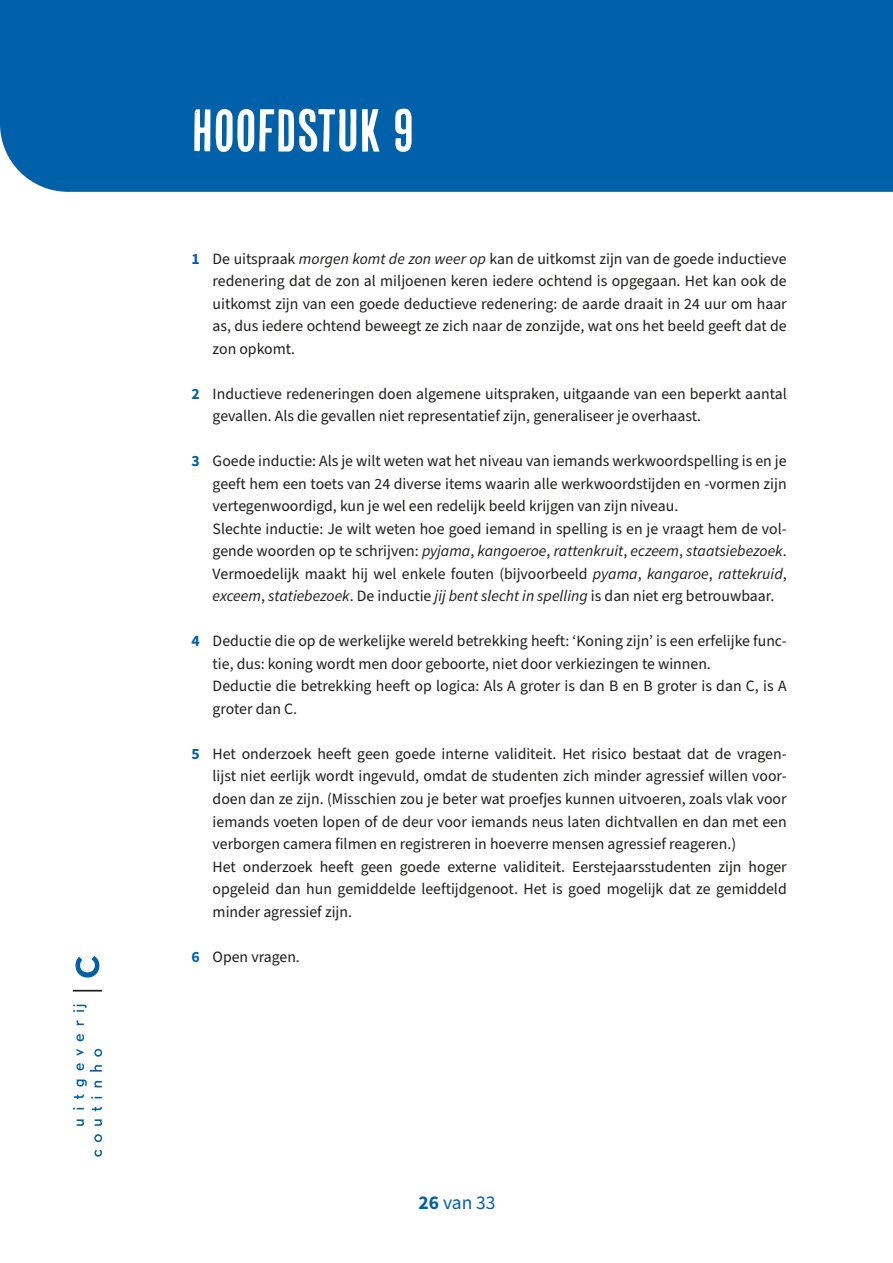
<style>
.page{position:relative;width:893px;height:1263px;background:#fff}
.page>*{position:absolute;margin:0;border:0;box-sizing:border-box;transform-origin:0 0}
.t1{font:60px "Cheap Pine Sans";color:#fff}
.t2{font:19.5px "Source Sans Pro";color:#0060aa}
.t3{font:15.75px/22.5px "Source Sans Pro";color:#1d1d1b}
.s1{font-weight:700;color:#0060aa}
.s2{font-style:italic}
.s3{font-weight:700}
</style>
<div class="page">
<svg style="left:77px;top:1119px;width:7px;height:7px"></svg>
<svg style="left:74px;top:1094px;width:10px;height:5px"></svg>
<svg style="left:77px;top:1079px;width:10px;height:7px"></svg>
<svg style="left:76px;top:1063px;width:8px;height:7px"></svg>
<svg style="left:77px;top:1049px;width:7px;height:7px"></svg>
<svg style="left:76px;top:1034px;width:8px;height:7px"></svg>
<svg style="left:77px;top:1020px;width:7px;height:5px"></svg>
<svg style="left:73px;top:1005px;width:14px;height:7px"></svg>
<svg style="left:95px;top:1149px;width:7px;height:8px"></svg>
<svg style="left:94px;top:1134px;width:8px;height:8px"></svg>
<svg style="left:95px;top:1119px;width:7px;height:7px"></svg>
<svg style="left:92px;top:1107px;width:10px;height:4px"></svg>
<svg style="left:94px;top:1081px;width:8px;height:6px"></svg>
<svg style="left:90px;top:1065px;width:12px;height:6px"></svg>
<svg style="left:94px;top:1049px;width:8px;height:8px"></svg>
<svg style="left:73px;top:990px;width:29px;height:1px"></svg>
<svg style="left:76px;top:956px;width:23px;height:21px"></svg>
<div style="left:0;top:0;width:893px;height:192px;background:#0060aa"></div>
<h1 class="t1" style="left:191px;top:98px;width:224px">HOOFDSTUK 9</h1>
<p class="t3" style="left:213px;top:248px;width:576px;text-align:justify;text-indent:-21px"><span class="s1">1</span> De uitspraak <span class="s2">morgen komt de zon weer op</span> kan de uitkomst zijn van de goede inductieve redenering dat de zon al miljoenen keren iedere ochtend is opgegaan. Het kan ook de uitkomst zijn van een goede deductieve redenering: de aarde draait in 24 uur om haar as, dus iedere ochtend beweegt ze zich naar de zonzijde, wat ons het beeld geeft dat de zon opkomt.</p>
<p class="t3" style="left:213px;top:383px;width:576px;text-indent:-21px"><span class="s1">2</span> Inductieve redeneringen doen algemene uitspraken, uitgaande van een beperkt aantal gevallen. Als die gevallen niet representatief zijn, generaliseer je overhaast.</p>
<p class="t3" style="left:213px;top:450px;width:576px;text-indent:-21px"><span class="s1">3</span> Goede inductie: Als je wilt weten wat het niveau van iemands werkwoordspelling is en je geeft hem een toets van 24 diverse items waarin alle werkwoordstijden en -vormen zijn vertegenwoordigd, kun je wel een redelijk beeld krijgen van zijn niveau.<br>Slechte inductie: Je wilt weten hoe goed iemand in spelling is en je vraagt hem de vol&shy;gende woorden op te schrijven: <span class="s2">pyjama</span>, <span class="s2">kangoeroe</span>, <span class="s2">rattenkruit</span>, <span class="s2">eczeem</span>, <span class="s2">staatsiebezoek</span>.<br>Vermoedelijk maakt hij wel enkele fouten (bijvoorbeeld <span class="s2">pyama</span>, <span class="s2">kangaroe</span>, <span class="s2">rattekruid</span>, <span class="s2">exceem</span>, <span class="s2">statiebezoek</span>. De inductie <span class="s2">jij bent slecht in spelling</span> is dan niet erg betrouwbaar.</p>
<p class="t3" style="left:213px;top:630px;width:576px;text-indent:-21px"><span class="s1">4</span> Deductie die op de werkelijke wereld betrekking heeft: ‘Koning zijn’ is een erfelijke func&shy;tie, dus: koning wordt men door geboorte, niet door verkiezingen te winnen.<br>Deductie die betrekking heeft op logica: Als A groter is dan B en B groter is dan C, is A groter dan C.</p>
<p class="t3" style="left:213px;top:743px;width:576px;text-indent:-21px"><span class="s1">5</span> Het onderzoek heeft geen goede interne validiteit. Het risico bestaat dat de vragen&shy;lijst niet eerlijk wordt ingevuld, omdat de studenten zich minder agressief willen voor&shy;doen dan ze zijn. (Misschien zou je beter wat proefjes kunnen uitvoeren, zoals vlak voor iemands voeten lopen of de deur voor iemands neus laten dichtvallen en dan met een verborgen camera filmen en registreren in hoeverre mensen agressief reageren.)<br>Het onderzoek heeft geen goede externe validiteit. Eerstejaarsstudenten zijn hoger opgeleid dan hun gemiddelde leeftijdgenoot. Het is goed mogelijk dat ze gemiddeld minder agressief zijn.</p>
<p class="t3" style="left:191px;top:945px;width:110px"><span class="s1">6</span> Open vragen.</p>
<p class="t2" style="left:419px;top:1189px;width:79px"><span class="s3">26</span> van 33</p>
</div>
